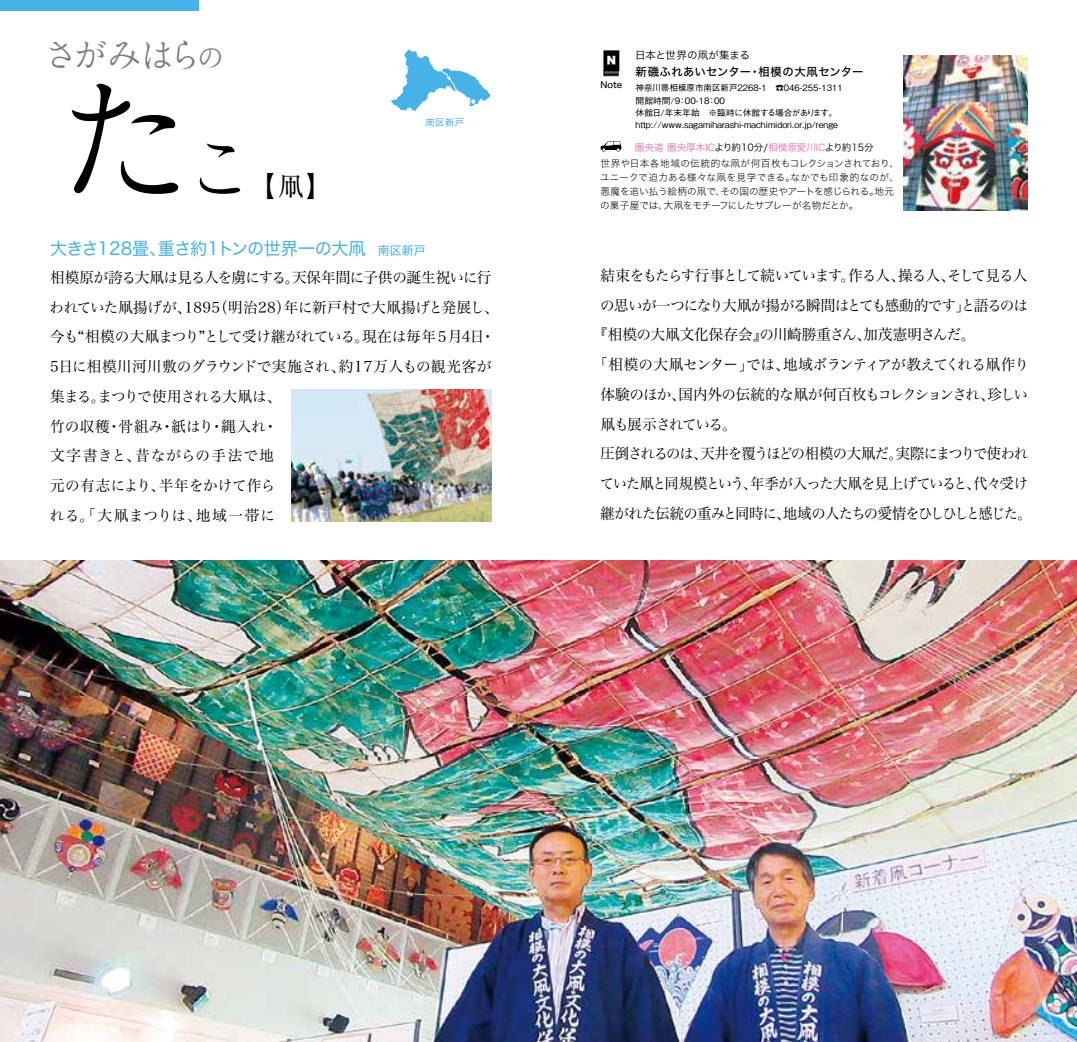
<style>
.page{position:relative;width:1077px;height:1042px;background:#fff}
.page>*{position:absolute;margin:0;border:0;box-sizing:border-box;transform-origin:0 0}
.t1{font:143.5px "Antique Std ANL";color:#000}
.t2{font:34.12px "Antique Std ANL";letter-spacing:-.085em;color:#7d7d7d}
.t3{font:26.25px "Antique Std ANL";color:#000}
.t4{font:17.5px "Hira Kaku Std W4";letter-spacing:-.03em;color:#46b2e7}
.t5{font:14.88px/29.8px "Hira Min Std N W3";color:#000}
.t6{font:14.88px "Hira Min Std N W3";letter-spacing:-.07em;color:#000}
.t7{font:14.88px "Hira Min Std N W3";letter-spacing:-.035em;color:#000}
.t8{font:14.88px "Hira Min Std N W3";letter-spacing:-.065em;color:#000;scale:.96 1}
.t9{font:14.88px "Hira Min Std N W3";letter-spacing:-.055em;color:#000;scale:.96 1}
.t10{font:14.88px "Hira Min Std N W3";letter-spacing:-.035em;color:#000;scale:.96 1}
.t11{font:14.88px "Hira Min Std N W3";letter-spacing:-.085em;color:#000}
.t12{font:11.38px "Hira Kaku Std W5";letter-spacing:.02em;color:#000}
.t13{font:10.5px "Hira Kaku Std W3";color:#000}
.t14{font:10.15px "Hira Kaku Std W9";color:#fff}
.t15{font:9.62px/14px "Hira Kaku Std W2";color:#000}
.t16{font:9.62px "Hira Kaku Std W3";color:#eb6ea5}
.t17{font:500 9.62px "Gothic BBB Pro";color:#46b2e7}
.t18{font:500 8.75px/12.2px "Gothic BBB Pro";color:#000}
.t19{font:8.75px "Hira Kaku Std W5";color:#000}
.s1{font-size:27.12px}
.s2{font-size:71.75px}
.s3{color:#000}
.s4{font-family:"A1 Mincho Std";font-weight:700}
.s5{font-size:12.25px}
</style>
<div class="page">
<div style="left:0;top:0;width:198px;height:10px;background:#46b2e7"></div>
<img style="left:291px;top:389px;width:200px;height:132px">
<img style="left:903px;top:55px;width:124px;height:156px">
<div style="left:604px;top:51px;width:15px;height:20px;background:#000"></div>
<div style="left:603px;top:51px;width:16px;height:20px;border:1px solid #000"></div>
<div style="left:603px;top:70px;width:16px;height:6px;border:1px solid #000"></div>
<svg style="left:604px;top:72px;width:15px;height:3px"></svg>
<svg style="left:600px;top:141px;width:21px;height:11px"></svg>
<img style="left:0;top:561px;width:1076px;height:481px">
<svg style="left:391px;top:50px;width:99px;height:61px"></svg>
<h2 class="t2" style="left:43px;top:31px;width:182px">さがみはら<span class="s1">の</span></h2>
<p class="t13" style="left:635px;top:47px;width:116px">日本と世界の凧が集まる</p>
<p class="t19" style="left:600px;top:78px;width:23px">Note</p>
<p class="t14" style="left:607px;top:55px;width:11px">N</p>
<p class="t12" style="left:635px;top:63px;width:229px">新磯ふれあいセンター・相模の大凧センター</p>
<p class="t18" style="left:635px;top:81px;width:209px">神奈川県相模原市南区新戸2268-1　☎046-255-1311開館時間/9：00-18：00<br>休館日/年末年始　※臨時に休館する場合があります。http://www.sagamiharashi-machimidori.or.jp/renge</p>
<p class="t15" style="left:600px;top:156px;width:300px">世界や日本各地域の伝統的な凧が何百枚もコレクションされており、ユニークで迫力ある様々な凧を見学できる。なかでも印象的なのが、悪魔を追い払う絵柄の凧で、その国の歴史やアートを感じられる。地元の菓子屋では、大凧をモチーフにしたサブレーが名物だとか。</p>
<h1 class="t1" style="left:52px;top:40px;width:205px">た<span class="s2">こ</span></h1>
<p class="t17" style="left:425px;top:114px;width:40px">南区新戸</p>
<p class="t16" style="left:635px;top:140px;width:240px">圏央道 圏央厚木IC<span class="s3">より約10分/</span>相模原愛川IC<span class="s3">より約15分</span></p>
<h3 class="t3" style="left:249px;top:168px;width:85px">【<span class="s4">凧</span>】</h3>
<p class="t4" style="left:50px;top:235px;width:377px">大きさ128畳、重さ約1トンの世界一の大凧<span class="s5">　南区新戸</span></p>
<p class="t5" style="left:50px;top:262px;width:450px">相模原が誇る大凧は見る人を虜にする。天保年間に子供の誕生祝いに行われていた凧揚げが、1895（明治28）年に新戸村で大凧揚げと発展し、今も“相模の大凧まつり”として受け継がれている。現在は毎年５月4日・<br>5日に相模川河川敷のグラウンドで実施され、約17万人もの観光客が集まる。まつりで使用される大凧は、<br>竹の収穫・骨組み・紙はり・縄入れ・<br>文字書きと、昔ながらの手法で地<br>元の有志により、半年をかけて作ら<br>れる。「大凧まつりは、地域一帯に</p>
<p class="t6" style="left:600px;top:265px;width:428px">結束をもたらす行事として続いています。作る人、操る人、そして見る人</p>
<p class="t6" style="left:600px;top:294px;width:429px">の思いが一つになり大凧が揚がる瞬間はとても感動的です」と語るのは</p>
<p class="t5" style="left:593px;top:319px;width:383px">『相模の大凧文化保存会』の川崎勝重さん、加茂憲明さんだ。</p>
<p class="t7" style="left:593px;top:354px;width:437px">「相模の大凧センター」では、地域ボランティアが教えてくれる凧作り</p>
<p class="t7" style="left:600px;top:384px;width:429px">体験のほか、国内外の伝統的な凧が何百枚もコレクションされ、珍しい</p>
<p class="t11" style="left:600px;top:413px;width:138px">凧も展示されている。</p>
<p class="t8" style="left:600px;top:443px;width:447px">圧倒されるのは、天井を覆うほどの相模の大凧だ。実際にまつりで使われ</p>
<p class="t9" style="left:600px;top:473px;width:447px">ていた凧と同規模という、年季が入った大凧を見上げていると、代々受け</p>
<p class="t10" style="left:600px;top:503px;width:450px">継がれた伝統の重みと同時に、地域の人たちの愛情をひしひしと感じた。</p>
</div>
